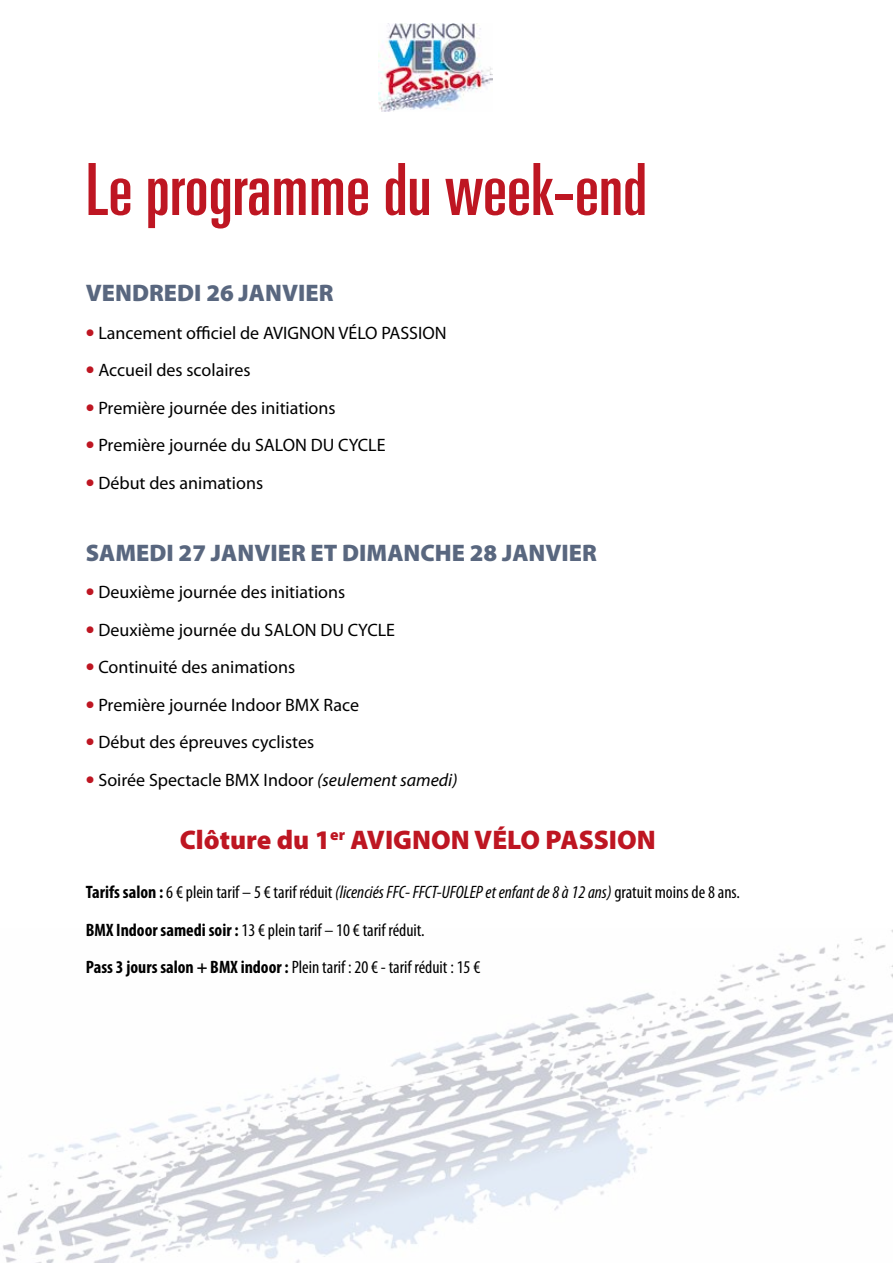
<style>
.page{position:relative;width:893px;height:1263px;background:#fff}
.page>*{position:absolute;margin:0;border:0;box-sizing:border-box;transform-origin:0 0}
.t1{font:ultra-condensed 72px "Univers LT";color:#be1622}
.t2{font:900 27px "Myriad Pro";color:#be1622}
.t3{font:900 24px "Myriad Pro";color:#59677f}
.t4{font:18px "Myriad Pro";color:#000}
.t5{font:condensed 18px/37.5px "Myriad Pro";color:#000}
.s1{font-weight:900;font-size:24px;color:#be1622}
.s2{font-style:italic}
.s3{font-weight:700}
</style>
<div class="page">
<img style="left:0;top:929px;width:893px;height:334px">
<img style="left:378px;top:23px;width:115px;height:88px">
<h1 class="t1" style="left:86px;top:148px;width:563px">Le programme du week-end</h1>
<h3 class="t3" style="left:86px;top:280px;width:249px">VENDREDI 26 JANVIER</h3>
<p class="t4" style="left:86px;top:323px;width:362px"><span class="s1">•</span> Lancement officiel de AVIGNON VÉLO PASSION</p>
<p class="t4" style="left:86px;top:361px;width:166px"><span class="s1">•</span> Accueil des scolaires</p>
<p class="t4" style="left:86px;top:398px;width:251px"><span class="s1">•</span> Première journée des initiations</p>
<p class="t4" style="left:86px;top:436px;width:301px"><span class="s1">•</span> Première journée du SALON DU CYCLE</p>
<p class="t4" style="left:86px;top:473px;width:179px"><span class="s1">•</span> Début des animations</p>
<h3 class="t3" style="left:86px;top:539px;width:513px">SAMEDI 27 JANVIER ET DIMANCHE 28 JANVIER</h3>
<p class="t4" style="left:86px;top:583px;width:261px"><span class="s1">•</span> Deuxième journée des initiations</p>
<p class="t4" style="left:86px;top:620px;width:311px"><span class="s1">•</span> Deuxième journée du SALON DU CYCLE</p>
<p class="t4" style="left:86px;top:658px;width:211px"><span class="s1">•</span> Continuité des animations</p>
<p class="t4" style="left:86px;top:695px;width:275px"><span class="s1">•</span> Première journée Indoor BMX Race</p>
<p class="t4" style="left:86px;top:733px;width:230px"><span class="s1">•</span> Début des épreuves cyclistes</p>
<p class="t4" style="left:86px;top:770px;width:373px"><span class="s1">•</span> Soirée Spectacle BMX Indoor <span class="s2">(seulement samedi)</span></p>
<h2 class="t2" style="left:180px;top:824px;width:478px">Clôture du 1<sup>er</sup> AVIGNON VÉLO PASSION</h2>
<p class="t5" style="left:86px;top:874px;width:656px"><span class="s3">Tarifs salon :</span> 6 € plein tarif – 5 € tarif réduit <span class="s2">(licenciés FFC- FFCT-UFOLEP et enfant de 8 à 12 ans)</span> gratuit moins de 8 ans.<br><span class="s3">BMX Indoor samedi soir :</span> 13 € plein tarif – 10 € tarif réduit.<br><span class="s3">Pass 3 jours salon + BMX indoor :</span> Plein tarif : 20 € - tarif réduit : 15 €</p>
</div>
